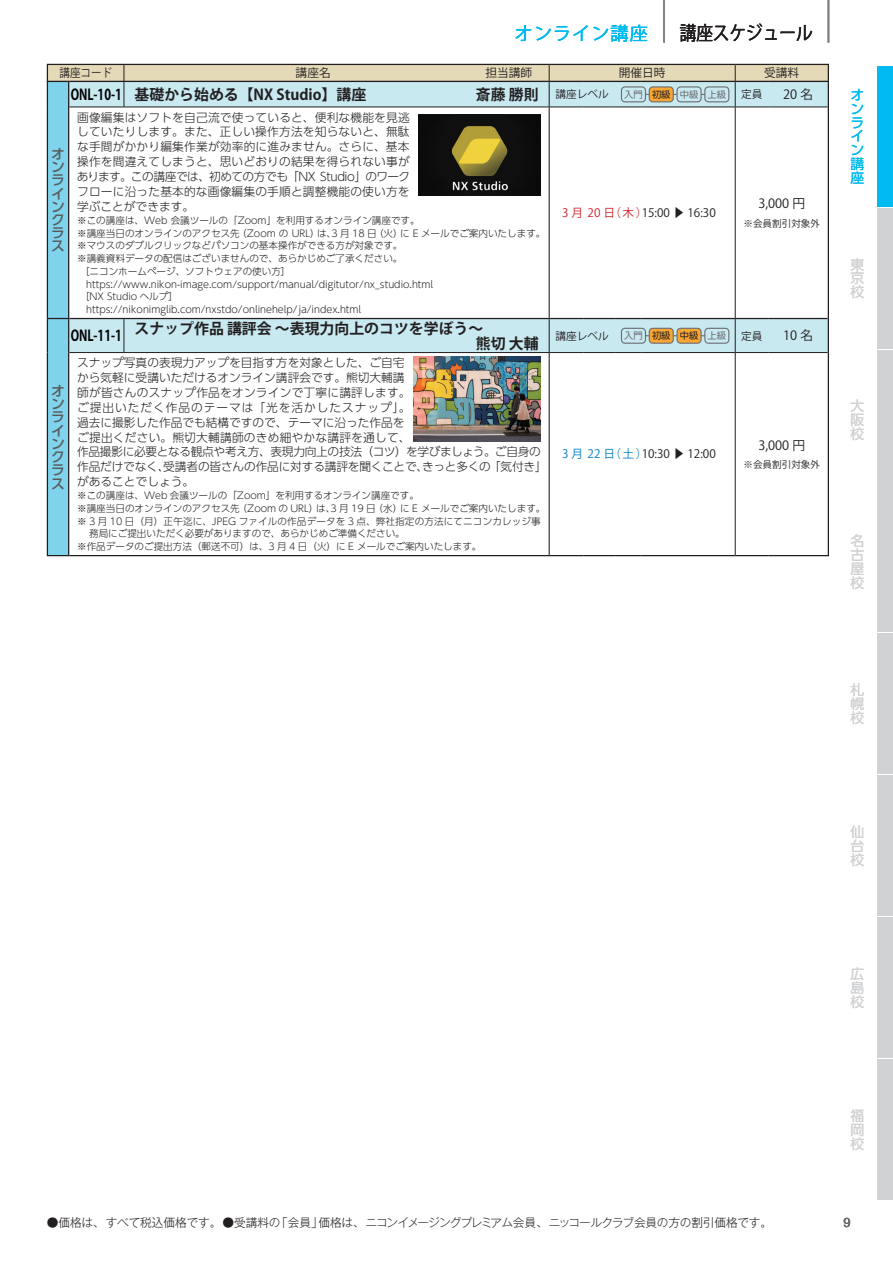
<style>
.page{position:relative;width:893px;height:1263px;background:#fff}
.page>*{position:absolute;margin:0;border:0;box-sizing:border-box;transform-origin:0 0}
.t1{font:19.2px "Koz Go Pro";color:#231f20;scale:.87 1}
.t2{font:18px "Koz Go Pro";letter-spacing:.06em;color:#00baf1}
.t3{font:700 14.85px/15.5px "Koz Go Pro";color:#231f20}
.t4{font:700 14.85px "Koz Go Pro";color:#000;scale:.79 1}
.t5{font:13.8px/13.8px "UD Shin Go Pro";color:#d1d2d4;text-align:justify}
.t6{font:500 13.8px/13.2px "UD Shin Go Pro";color:#595b5c;text-align:justify}
.t7{font:13.8px/13.8px "UD Shin Go Pro";color:#00baf1;text-align:justify}
.t8{font:12.75px "Koz Go Pro";color:#231f20}
.t9{font:12.75px "Arial";color:#6c6d70}
.t10{font:300 11.7px/14.9px "UD Shin Go Pro";color:#231f20;text-align:justify}
.t11{font:300 11.7px "Gothic MB101 Pr 6 N";letter-spacing:-.03em;color:#231f20}
.t12{font:11.7px "Koz Go Pro";color:#231f20}
.t13{font:11.7px "Koz Go Pro";color:#231f20;scale:.9 1}
.t14{font:10.65px "Koz Go Pro";color:#231f20}
.t15{font:300 9.6px/12.8px "UD Shin Go Pro";color:#231f20}
.t16{font:9.6px "Koz Go Pro";color:#231f20}
.t17{font:9.3px "UD Shin Go Pro";color:#6c6d70}
.s1{color:#000}
.s2{font-weight:700;font-size:14.85px}
.s3{color:#231f20}
.s4{color:#d1232a}
.s5{color:#0080c5}
</style>
<div class="page">
<hr style="left:663px;top:0;width:2px;height:43px;background:#808285">
<hr style="left:828px;top:0;width:1px;height:43px;background:#808285">
<div style="left:877px;top:66px;width:16px;height:140px;background:#00baf1"></div>
<div style="left:877px;top:208px;width:16px;height:140px;background:#d1d2d4"></div>
<div style="left:877px;top:350px;width:16px;height:140px;background:#d1d2d4"></div>
<div style="left:877px;top:492px;width:16px;height:140px;background:#d1d2d4"></div>
<div style="left:877px;top:633px;width:16px;height:141px;background:#d1d2d4"></div>
<div style="left:877px;top:775px;width:16px;height:141px;background:#d1d2d4"></div>
<div style="left:877px;top:917px;width:16px;height:141px;background:#d1d2d4"></div>
<div style="left:877px;top:1059px;width:16px;height:141px;background:#d1d2d4"></div>
<svg style="left:47px;top:64px;width:782px;height:492px"></svg>
<img style="left:413px;top:357px;width:127px;height:85px">
<h2 class="t2" style="left:515px;top:22px;width:135px">オンライン講座</h2>
<h1 class="t1" style="left:680px;top:20px;width:155px">講座スケジュール</h1>
<p class="t13" style="left:60px;top:66px;width:60px">講座コード</p>
<p class="t12" style="left:296px;top:66px;width:37px">講座名</p>
<p class="t12" style="left:485px;top:66px;width:48px">担当講師</p>
<p class="t12" style="left:619px;top:66px;width:48px">開催日時</p>
<p class="t12" style="left:764px;top:66px;width:37px">受講料</p>
<h3 class="t3" style="left:71px;top:88px;width:297px"><span class="s1">ONL-10-1</span> 基礎から始める【NX Studio】講座</h3>
<p class="t14" style="left:476px;top:88px;width:134px"><span class="s2">斎藤 勝則</span> 講座レベル</p>
<p class="t17" style="left:624px;top:87px;width:103px">入門 <span class="s3">初級</span> 中級 上級</p>
<p class="t14" style="left:741px;top:87px;width:23px">定員</p>
<h3 class="t8" style="left:783px;top:86px;width:32px">20 名</h3>
<p class="t10" style="left:77px;top:109px;width:335px">画像編集はソフトを自己流で使っていると、便利な機能を見逃していたりします。また、正しい操作方法を知らないと、無駄な手間がかかり編集作業が効率的に進みません。さらに、基本操作を間違えてしまうと、思いどおりの結果を得られない事があります。この講座では、初めての方でも「NX Studio」のワークフローに沿った基本的な画像編集の手順と調整機能の使い方を学ぶことができます。</p>
<p class="t15" style="left:77px;top:213px;width:470px">※この講座は、Web 会議ツールの「Zoom」を利用するオンライン講座です。<br>※講座当日のオンラインのアクセス先（Zoom の URL）は、3 月 18 日（火）に E メールでご案内いたします。※マウスのダブルクリックなどパソコンの基本操作ができる方が対象です。<br>※講義資料データの配信はございませんので、あらかじめご了承ください。<br>　［ニコンホームページ、ソフトウェアの使い方］　https://www.nikon-image.com/support/manual/digitutor/nx_studio.html<br>　［NX Studio ヘルプ］<br>　https://nikonimglib.com/nxstdo/onlinehelp/ja/index.html</p>
<h3 class="t6" style="left:51px;top:147px;width:14px">オンラインクラス</h3>
<h3 class="t8" style="left:758px;top:195px;width:48px">3,000 円</h3>
<p class="t16" style="left:743px;top:217px;width:78px">※会員割引対象外</p>
<p class="t12" style="left:562px;top:205px;width:155px"><span class="s4">3 月 20 日（木）</span>15:00 ▶ 16:30</p>
<h3 class="t4" style="left:71px;top:326px;width:66px">ONL-11-1</h3>
<h3 class="t3" style="left:476px;top:321px;width:64px;text-indent:-341px">スナップ作品 講評会 ～表現力向上のコツを学ぼう～<br>熊切 大輔</h3>
<p class="t14" style="left:556px;top:329px;width:55px">講座レベル</p>
<p class="t17" style="left:624px;top:328px;width:103px">入門 <span class="s3">初級 中級</span> 上級</p>
<p class="t14" style="left:741px;top:329px;width:23px">定員</p>
<h3 class="t8" style="left:783px;top:327px;width:32px">10 名</h3>
<p class="t10" style="left:77px;top:355px;width:471px;text-align:left">スナップ写真の表現力アップを目指す方を対象とした、ご自宅<br>から気軽に受講いただけるオンライン講評会です。熊切大輔講<br>師が皆さんのスナップ作品をオンラインで丁寧に講評します。<br>ご提出いただく作品のテーマは「光を活かしたスナップ」。<br>過去に撮影した作品でも結構ですので、テーマに沿った作品を<br>ご提出ください。熊切大輔講師のきめ細やかな講評を通して、<br>作品撮影に必要となる観点や考え方、表現力向上の技法（コツ）を学びましょう。ご自身の作品だけでなく、受講者の皆さんの作品に対する講評を聞くことで、きっと多くの「気付き」があることでしょう。</p>
<p class="t15" style="left:77px;top:489px;width:343px">※この講座は、Web 会議ツールの「Zoom」を利用するオンライン講座です。</p>
<p class="t15" style="left:77px;top:502px;width:470px">※講座当日のオンラインのアクセス先（Zoom の URL）は、3 月 19 日（水）に E メールでご案内いたします。</p>
<p class="t15" style="left:77px;top:514px;width:465px">※ 3 月 10 日（月）正午迄に、JPEG ファイルの作品データを 3 点、弊社指定の方法にてニコンカレッジ事</p>
<p class="t15" style="left:89px;top:527px;width:317px">務局にご提出いただく必要がありますので、あらかじめご準備ください。</p>
<p class="t15" style="left:77px;top:540px;width:406px">※作品データのご提出方法（郵送不可）は、3 月 4 日（火）に E メールでご案内いたします。</p>
<h3 class="t6" style="left:51px;top:384px;width:14px">オンラインクラス</h3>
<h3 class="t8" style="left:758px;top:437px;width:48px">3,000 円</h3>
<p class="t16" style="left:743px;top:458px;width:78px">※会員割引対象外</p>
<p class="t12" style="left:562px;top:446px;width:155px"><span class="s5">3 月 22 日（土）</span>10:30 ▶ 12:00</p>
<h3 class="t7" style="left:850px;top:87px;width:15px">オンライン講座</h3>
<h3 class="t5" style="left:850px;top:257px;width:15px">東京校</h3>
<h3 class="t5" style="left:850px;top:399px;width:15px">大阪校</h3>
<h3 class="t5" style="left:850px;top:534px;width:15px">名古屋校</h3>
<h3 class="t5" style="left:850px;top:683px;width:15px">札幌校</h3>
<h3 class="t5" style="left:850px;top:825px;width:15px">仙台校</h3>
<h3 class="t5" style="left:850px;top:966px;width:15px">広島校</h3>
<p class="t11" style="left:47px;top:1212px;width:727px">●価格は、すべて税込価格です。●受講料の「会員」価格は、ニコンイメージングプレミアム会員、ニッコールクラブ会員の方の割引価格です。</p>
<h3 class="t5" style="left:850px;top:1108px;width:15px">福岡校</h3>
<h3 class="t9" style="left:843px;top:1214px;width:9px">9</h3>
</div>
